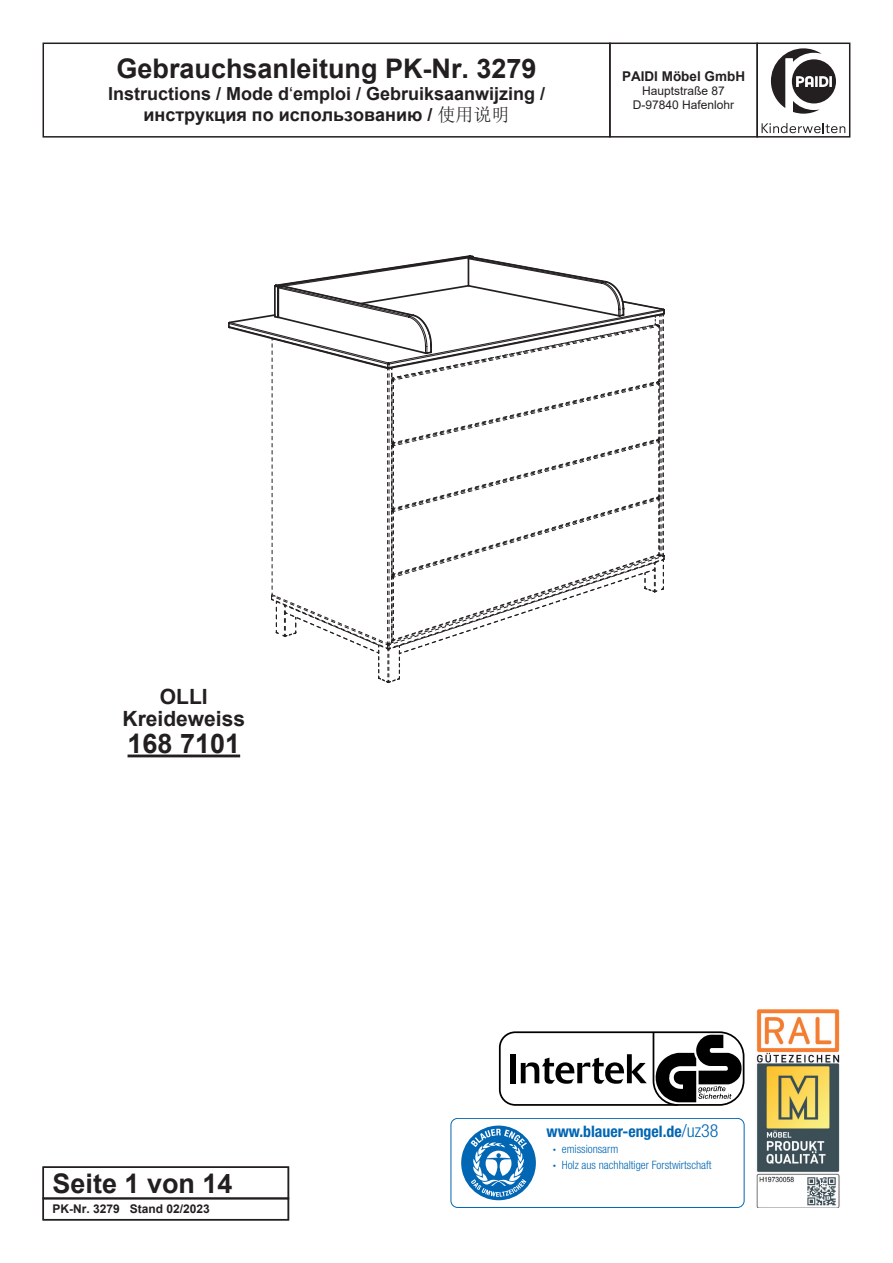
<style>
.page{position:relative;width:893px;height:1263px;background:#fff}
.page>*{position:absolute;margin:0;border:0;box-sizing:border-box;transform-origin:0 0}
.t1{font:700 27px "Arial";color:#231f20}
.t2{font:700 21px "Arial";color:#231f20}
.t3{font:700 18px/21.6px "Arial";color:#231f20;text-align:center}
.t4{font:700 condensed 15.9px "Helvetica Neue";color:#0166b3}
.t5{font:700 13.5px "Arial";color:#231f20}
.t6{font:12px/14.4px "Arial";color:#231f20;text-align:center}
.t7{font:700 12px "Arial";color:#231f20}
.t8{font:300 condensed 11.55px/16.4px "Helvetica Neue";color:#0166b3}
.s1{font-weight:400}
.s2{font-family:"Sim Sun";font-weight:400}
.s3{font-weight:300;font-size:18px}
.s4{font-weight:700}
</style>
<div class="page">
<div style="left:43px;top:43px;width:568px;height:95px;border:2px solid #231f20"></div>
<div style="left:609px;top:43px;width:149px;height:95px;border:2px solid #231f20"></div>
<div style="left:756px;top:43px;width:94px;height:95px;border:2px solid #231f20"></div>
<div style="left:792px;top:59px;width:44px;height:44px;background:#231f20;border-radius:50%"></div>
<svg style="left:771px;top:48px;width:61px;height:66px"></svg>
<svg style="left:762px;top:123px;width:83px;height:10px"></svg>
<svg style="left:499px;top:1031px;width:245px;height:75px"></svg>
<div style="left:451px;top:1118px;width:293px;height:90px;border:1px solid #0166b3;border-radius:7px"></div>
<svg style="left:461px;top:1125px;width:75px;height:75px"></svg>
<img style="left:756px;top:1009px;width:84px;height:199px">
<svg style="left:228px;top:255px;width:437px;height:428px"></svg>
<hr style="left:128px;top:754px;width:112px;height:3px;background:#231f20">
<div style="left:43px;top:1198px;width:246px;height:22px;border:2px solid #231f20"></div>
<div style="left:43px;top:1166px;width:246px;height:33px;border:2px solid #231f20"></div>
<h1 class="t1" style="left:116px;top:50px;width:422px">Gebrauchsanleitung PK-Nr. 3279</h1>
<p class="t3" style="left:108px;top:83px;width:439px">Instructions / Mode d<span class="s1">‘</span>emploi / Gebruiksaanwijzing / инструкция по использованию / <span class="s2">使用说明</span></p>
<p class="t5" style="left:622px;top:66px;width:125px">PAIDI Möbel GmbH</p>
<p class="t6" style="left:633px;top:83px;width:103px">Hauptstraße 87<br>D-97840 Hafenlohr</p>
<p class="t2" style="left:160px;top:681px;width:49px">OLLI</p>
<p class="t2" style="left:123px;top:704px;width:124px">Kreideweiss</p>
<p class="t1" style="left:128px;top:725px;width:114px">168 7101</p>
<p class="t1" style="left:53px;top:1164px;width:182px">Seite 1 von 14</p>
<p class="t7" style="left:53px;top:1201px;width:159px">PK-Nr. 3279 Stand 02/2023</p>
<p class="t4" style="left:546px;top:1121px;width:173px">www.blauer-engel.de<span class="s3">/uz38</span></p>
<p class="t8" style="left:553px;top:1140px;width:160px"><span class="s4">·</span> emissionsarm<br><span class="s4">·</span> Holz aus nachhaltiger Forstwirtschaft</p>
</div>
